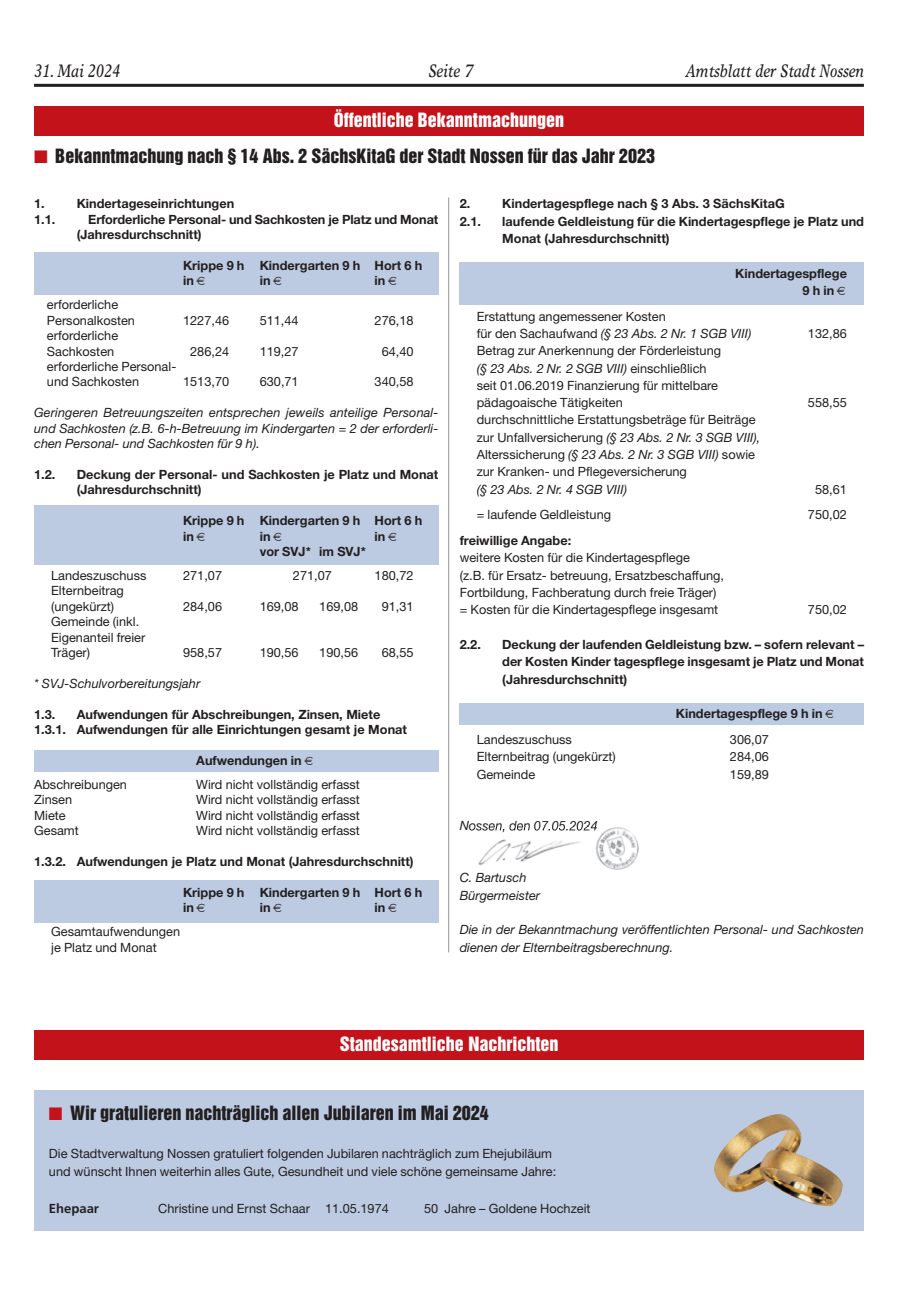
<style>
.page{position:relative;width:915px;height:1293px;background:#fff}
.page>*{position:absolute;margin:0;border:0;box-sizing:border-box;transform-origin:0 0}
.t1{font:18px "Helvetica Inserat";color:#231f20}
.t2{font:18px "Helvetica Inserat";color:#fff}
.t3{font:italic 18px "Times Europa";color:#231f20;scale:.8 1}
.t4{font:700 13.05px "Frutiger";color:#231f20}
.t5{font:12.75px/17.2px "Helvetica Neue";color:#231f20}
.t6{font:700 12.75px/15.5px "Helvetica Neue";color:#231f20}
.t7{font:italic 12.75px/15.5px "Helvetica Neue";color:#231f20}
.s1{color:#c4121a}
.s2{color:#fff}
.s3{font-style:italic}
</style>
<div class="page">
<hr style="left:34px;top:84px;width:829px;height:3px;background:#231f20">
<div style="left:34px;top:106px;width:829px;height:30px;background:#c4121a"></div>
<div style="left:459px;top:703px;width:404px;height:21px;background:#bccbe2"></div>
<div style="left:459px;top:263px;width:404px;height:42px;background:#bccbe2"></div>
<div style="left:34px;top:880px;width:404px;height:42px;background:#bccbe2"></div>
<div style="left:34px;top:750px;width:404px;height:22px;background:#bccbe2"></div>
<div style="left:34px;top:505px;width:404px;height:59px;background:#bccbe2"></div>
<div style="left:34px;top:252px;width:404px;height:43px;background:#bccbe2"></div>
<img style="left:478px;top:826px;width:161px;height:44px">
<img style="left:470px;top:826px;width:97px;height:6px">
<hr style="left:448px;top:197px;width:1px;height:755px;background:#939598">
<div style="left:34px;top:1030px;width:829px;height:29px;background:#c4121a"></div>
<div style="left:34px;top:1090px;width:829px;height:141px;background:#bccbe2"></div>
<img style="left:714px;top:1114px;width:128px;height:92px">
<h1 class="t3" style="left:34px;top:64px;width:109px">31. Mai 2024</h1>
<h1 class="t3" style="left:428px;top:64px;width:58px">Seite 7</h1>
<h1 class="t3" style="left:685px;top:64px;width:224px">Amtsblatt der Stadt Nossen</h1>
<h1 class="t2" style="left:333px;top:113px;width:232px">Öffentliche Bekanntmachungen</h1>
<h1 class="t1" style="left:34px;top:149px;width:622px"><span class="s1">■</span> Bekanntmachung nach § 14 Abs. 2 SächsKitaG der Stadt Nossen für das Jahr 2023</h1>
<p class="t6" style="left:34px;top:197px;width:12px">1.</p>
<p class="t6" style="left:77px;top:197px;width:159px">Kindertageseinrichtungen</p>
<p class="t6" style="left:34px;top:213px;width:23px">1.1.</p>
<p class="t6" style="left:77px;top:213px;width:363px;text-indent:11px">Erforderliche Personal- und Sachkosten je Platz und Monat (Jahresdurchschnitt)</p>
<p class="t6" style="left:183px;top:259px;width:241px">Krippe 9 h Kindergarten 9 h Hort 6 h in</p>
<p class="t6" style="left:259px;top:274px;width:12px">in</p>
<p class="t6" style="left:374px;top:274px;width:12px">in</p>
<p class="t5" style="left:47px;top:298px;width:90px;line-height:15.5px">erforderliche<br>Personalkosten</p>
<p class="t5" style="left:47px;top:329px;width:73px;line-height:15.5px">erforderliche<br>Sachkosten</p>
<p class="t5" style="left:183px;top:313px;width:48px">1227,46</p>
<p class="t5" style="left:259px;top:313px;width:40px">511,44</p>
<p class="t5" style="left:374px;top:313px;width:40px">276,18</p>
<p class="t5" style="left:183px;top:344px;width:48px"><span class="s2">1</span>286,24</p>
<p class="t5" style="left:259px;top:344px;width:40px">119,27</p>
<p class="t5" style="left:374px;top:344px;width:40px"><span class="s2">1</span>64,40</p>
<p class="t5" style="left:47px;top:360px;width:131px;line-height:15.5px">erforderliche Personal&shy;und Sachkosten</p>
<p class="t5" style="left:183px;top:374px;width:48px">1513,70</p>
<p class="t5" style="left:259px;top:374px;width:40px">630,71</p>
<p class="t5" style="left:374px;top:374px;width:40px">340,58</p>
<p class="t7" style="left:34px;top:406px;width:405px;text-align:justify">Geringeren Betreuungszeiten entsprechen jeweils anteilige Personal&shy;und Sachkosten (z.B. 6-h-Betreuung im Kindergarten = 2 der erforderli&shy;chen Personal- und Sachkosten für 9 h).</p>
<p class="t6" style="left:34px;top:468px;width:23px">1.2.</p>
<p class="t6" style="left:77px;top:468px;width:363px">Deckung der Personal- und Sachkosten je Platz und Monat (Jahresdurchschnitt)</p>
<p class="t6" style="left:183px;top:514px;width:241px">Krippe 9 h Kindergarten 9 h Hort 6 h in</p>
<p class="t6" style="left:259px;top:529px;width:12px">in</p>
<p class="t6" style="left:374px;top:529px;width:12px">in</p>
<p class="t6" style="left:259px;top:545px;width:108px">vor SVJ* im SVJ*</p>
<p class="t5" style="left:51px;top:568px;width:97px">Landeszuschuss</p>
<p class="t5" style="left:183px;top:568px;width:40px">271,07</p>
<p class="t5" style="left:293px;top:568px;width:40px">271,07</p>
<p class="t5" style="left:374px;top:568px;width:40px">180,72</p>
<p class="t5" style="left:51px;top:584px;width:74px;line-height:15.5px">Elternbeitrag (ungekürzt)</p>
<p class="t5" style="left:183px;top:599px;width:40px">284,06</p>
<p class="t5" style="left:259px;top:599px;width:40px">169,08</p>
<p class="t5" style="left:319px;top:599px;width:40px">169,08</p>
<p class="t5" style="left:374px;top:599px;width:40px"><span class="s2">1</span>91,31</p>
<p class="t5" style="left:51px;top:615px;width:96px;line-height:15.5px">Gemeinde (inkl.<br>Eigenanteil freier<br>Träger)</p>
<p class="t5" style="left:183px;top:645px;width:40px">958,57</p>
<p class="t5" style="left:259px;top:645px;width:40px">190,56</p>
<p class="t5" style="left:319px;top:645px;width:40px">190,56</p>
<p class="t5" style="left:374px;top:645px;width:40px"><span class="s2">1</span>68,55</p>
<p class="t7" style="left:34px;top:677px;width:167px">* SVJ-Schulvorbereitungsjahr</p>
<p class="t6" style="left:34px;top:707px;width:23px">1.3.</p>
<p class="t6" style="left:34px;top:707px;width:374px;text-indent:43px">Aufwendungen für Abschreibungen, Zinsen, Miete<br>1.3.1. Aufwendungen für alle Einrichtungen gesamt je Monat</p>
<p class="t6" style="left:196px;top:754px;width:107px">Aufwendungen in</p>
<p class="t5" style="left:34px;top:777px;width:94px">Abschreibungen</p>
<p class="t5" style="left:196px;top:777px;width:165px">Wird nicht vollständig erfasst</p>
<p class="t5" style="left:34px;top:792px;width:40px">Zinsen</p>
<p class="t5" style="left:196px;top:792px;width:165px">Wird nicht vollständig erfasst</p>
<p class="t5" style="left:34px;top:808px;width:33px">Miete</p>
<p class="t5" style="left:196px;top:808px;width:165px">Wird nicht vollständig erfasst</p>
<p class="t5" style="left:34px;top:823px;width:46px">Gesamt</p>
<p class="t5" style="left:196px;top:823px;width:165px">Wird nicht vollständig erfasst</p>
<p class="t6" style="left:34px;top:855px;width:381px">1.3.2. Aufwendungen je Platz und Monat (Jahresdurchschnitt)</p>
<p class="t6" style="left:183px;top:886px;width:241px">Krippe 9 h Kindergarten 9 h Hort 6 h in</p>
<p class="t6" style="left:259px;top:901px;width:12px">in</p>
<p class="t6" style="left:374px;top:901px;width:12px">in</p>
<p class="t5" style="left:51px;top:925px;width:130px;line-height:15.5px">Gesamtaufwendungen je Platz und Monat</p>
<p class="t6" style="left:459px;top:197px;width:12px">2.</p>
<p class="t6" style="left:502px;top:197px;width:284px">Kindertagespflege nach § 3 Abs. 3 SächsKitaG</p>
<p class="t6" style="left:459px;top:215px;width:23px">2.1.</p>
<p class="t6" style="left:502px;top:214px;width:363px;line-height:17.2px">laufende Geldleistung für die Kindertagespflege je Platz und<br>Monat (Jahres durchschnitt)</p>
<p class="t6" style="left:802px;top:266px;width:46px;line-height:17.2px;text-indent:-67px">Kindertagespflege<br>9 h in</p>
<p class="t5" style="left:476px;top:309px;width:276px">Erstattung angemessener Kosten<br>für den Sachaufwand <span class="s3">(§ 23 Abs. 2 Nr. 1 SGB VIII)</span></p>
<p class="t5" style="left:807px;top:326px;width:40px">132,86</p>
<p class="t5" style="left:476px;top:343px;width:246px">Betrag zur Anerkennung der Förderleistung <span class="s3">(§ 23 Abs. 2 Nr. 2 SGB VIII)</span> einschließlich seit 01.06.2019 Finanzierung für mittelbare pädagoaische Tätigkeiten</p>
<p class="t5" style="left:807px;top:395px;width:40px">558,55</p>
<p class="t5" style="left:476px;top:412px;width:285px">durchschnittliche Erstattungsbeträge für Beiträge zur Unfallversicherung <span class="s3">(§ 23 Abs. 2 Nr. 3 SGB VIII), </span>Alterssicherung <span class="s3">(§ 23 Abs. 2 Nr. 3 SGB VIII)</span> sowie zur Kranken- und Pflegeversicherung</p>
<p class="t7" style="left:476px;top:482px;width:152px">(§ 23 Abs. 2 Nr. 4 SGB VIII)</p>
<p class="t5" style="left:814px;top:482px;width:33px">58,61</p>
<p class="t5" style="left:476px;top:507px;width:136px">= laufende Geldleistung</p>
<p class="t5" style="left:807px;top:507px;width:40px">750,02</p>
<p class="t6" style="left:459px;top:534px;width:113px">freiwillige Angabe:</p>
<p class="t5" style="left:459px;top:550px;width:266px">weitere Kosten für die Kindertagespflege<br>(z.B. für Ersatz- betreuung, Ersatzbeschaffung, Fortbildung, Fachberatung durch freie Träger) = Kosten für die Kindertagespflege insgesamt</p>
<p class="t5" style="left:807px;top:602px;width:40px">750,02</p>
<p class="t6" style="left:459px;top:638px;width:23px">2.2.</p>
<p class="t6" style="left:502px;top:637px;width:363px;line-height:17.2px;text-align:justify">Deckung der laufenden Geldleistung bzw. – sofern relevant – der Kosten Kinder tagespflege insgesamt je Platz und Monat (Jahresdurchschnitt)</p>
<p class="t6" style="left:675px;top:707px;width:148px">Kindertagespflege 9 h in</p>
<p class="t5" style="left:476px;top:732px;width:97px">Landeszuschuss</p>
<p class="t5" style="left:729px;top:732px;width:40px">306,07</p>
<p class="t5" style="left:476px;top:749px;width:140px">Elternbeitrag (ungekürzt)</p>
<p class="t5" style="left:729px;top:749px;width:40px">284,06</p>
<p class="t5" style="left:476px;top:766px;width:60px">Gemeinde</p>
<p class="t5" style="left:729px;top:766px;width:40px">159,89</p>
<p class="t7" style="left:459px;top:819px;width:139px">Nossen, den 07.05.2024</p>
<p class="t7" style="left:459px;top:870px;width:82px;line-height:17.2px">C. Bartusch<br>Bürgermeister</p>
<p class="t7" style="left:459px;top:922px;width:405px;line-height:17.2px">Die in der Bekanntmachung veröffentlichten Personal- und Sachkosten dienen der Elternbeitrags berechnung.</p>
<h1 class="t2" style="left:339px;top:1036px;width:220px">Standesamtliche Nachrichten</h1>
<h1 class="t1" style="left:49px;top:1105px;width:441px"><span class="s1">■</span> Wir gratulieren nachträglich allen Jubilaren im Mai 2024</h1>
<p class="t5" style="left:49px;top:1145px;width:508px;line-height:18.3px">Die Stadtverwaltung Nossen gratuliert folgenden Jubilaren nachträglich zum Ehejubiläum und wünscht Ihnen weiterhin alles Gute, Gesundheit und viele schöne gemeinsame Jahre:</p>
<p class="t4" style="left:49px;top:1202px;width:52px">Ehepaar</p>
<p class="t5" style="left:158px;top:1201px;width:232px">Christine und Ernst Schaar 11.05.1974</p>
<p class="t5" style="left:424px;top:1201px;width:168px">50 Jahre – Goldene Hochzeit</p>
</div>
